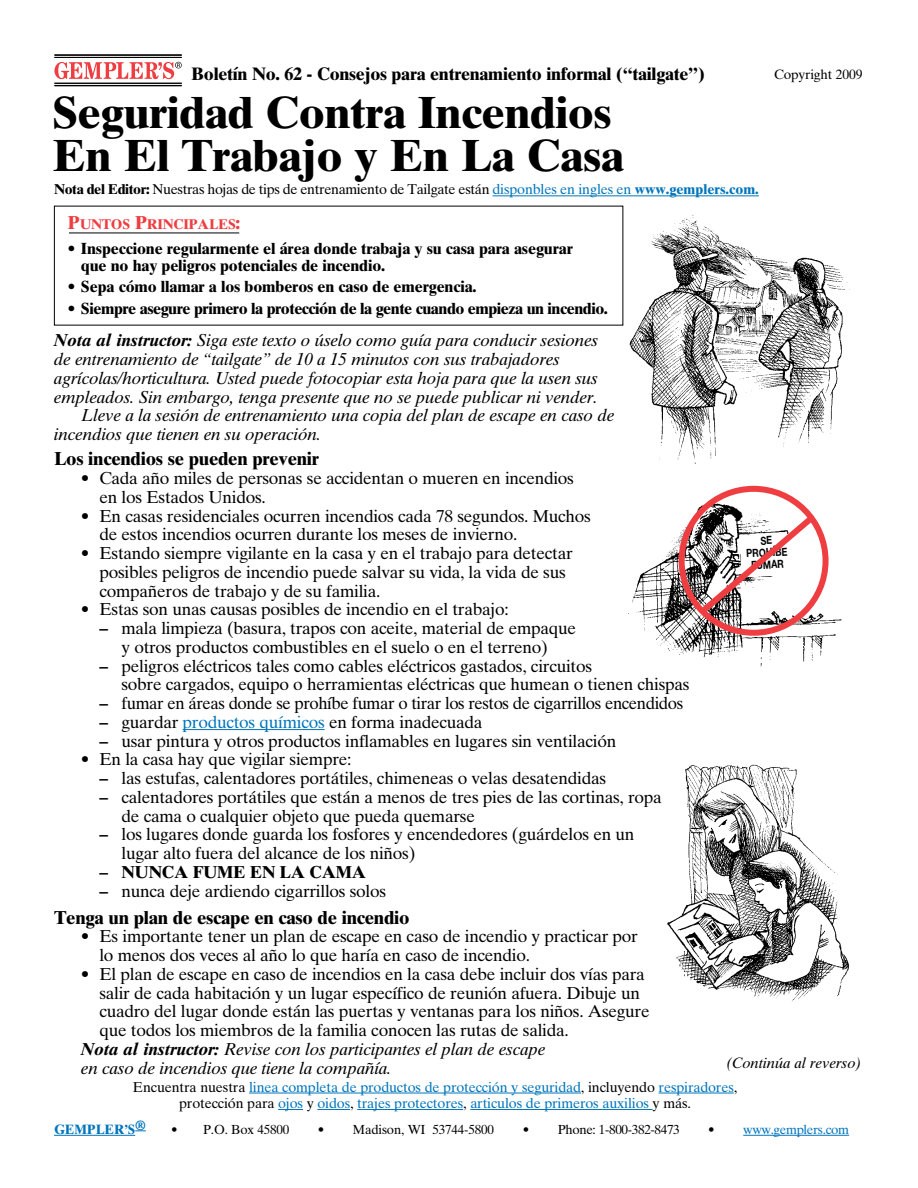
<style>
.page{position:relative;width:918px;height:1188px;background:#fff}
.page>*{position:absolute;margin:0;border:0;box-sizing:border-box;transform-origin:0 0}
.t1{font:700 45px/43.5px "Times Ten";letter-spacing:-.015em;color:#000;scale:1.05 1}
.t2{font:700 18.75px "Times Ten";letter-spacing:-.015em;color:#000}
.t3{font:700 18px "Times Ten";letter-spacing:-.015em;color:#000}
.t4{font:17.25px/18.8px "Times Ten";letter-spacing:-.015em;color:#000}
.t5{font:italic 17.25px "Times Ten";letter-spacing:-.015em;color:#000}
.t6{font:700 17.25px "Times Ten";letter-spacing:-.015em;color:#000}
.t7{font:700 16.2px/17.2px "Times Ten";letter-spacing:-.01em;color:#000}
.t8{font:700 16.2px "Times Ten";letter-spacing:-.03em;color:#000}
.t9{font:italic 15px "Times Ten";letter-spacing:-.01em;color:#000}
.t10{font:14.25px "Times Ten";letter-spacing:-.025em;color:#000}
.t11{font:14.25px "Times Ten LT Std";letter-spacing:-.01em;color:#0075bc}
.t12{font:14.25px "Times Ten";letter-spacing:-.01em;color:#0075bc}
.t13{font:700 14.1px "Times Ten";letter-spacing:-.02em;color:#ef3e42}
.t14{font:13.5px "Times Ten";letter-spacing:-.01em;color:#000}
.t15{font:700 13.5px "Times Ten";letter-spacing:-.01em;color:#0075bc}
.t16{font:13.2px "Times Ten";letter-spacing:-.01em;color:#000}
.t17{font:13.2px "Times Ten";letter-spacing:-.025em;color:#0075bc}
.t18{font:700 11.25px/12px "Helvetica Neue LT Std";color:#000;text-align:center;scale:.8 1}
.s1{font-weight:700}
.s2{font-family:"Times Ten LT Std";color:#0075bc}
.s3{font-family:"Times Ten LT Std";font-weight:700;color:#0075bc}
.s4{font-size:18.75px}
.s5{color:#0075bc}
.s6{font-family:"Times Ten";color:#000}
.s7{font-family:"Times Ten"}
.s8{color:#000}
</style>
<div class="page">
<img style="left:623px;top:209px;width:227px;height:255px">
<img style="left:628px;top:486px;width:214px;height:181px">
<img style="left:667px;top:764px;width:183px;height:238px">
<div style="left:679px;top:486px;width:150px;height:150px;border:6px solid #ef3e42;border-radius:50%"></div>
<svg style="left:694px;top:509px;width:127px;height:111px"></svg>
<hr style="left:183px;top:729px;width:142px;height:1px;background:#0075bc">
<hr style="left:69px;top:233px;width:170px;height:1px;background:#000">
<hr style="left:54px;top:57px;width:128px;height:1px;background:#000">
<hr style="left:54px;top:83px;width:128px;height:1px;background:#000">
<hr style="left:54px;top:54px;width:128px;height:2px;background:#000">
<hr style="left:54px;top:85px;width:128px;height:1px;background:#000">
<svg style="left:54px;top:62px;width:128px;height:17px"></svg>
<hr style="left:249px;top:1093px;width:332px;height:1px;background:#0075bc">
<hr style="left:659px;top:1093px;width:75px;height:1px;background:#0075bc">
<svg style="left:278px;top:1109px;width:25px;height:1px"></svg>
<hr style="left:318px;top:1109px;width:32px;height:1px;background:#0075bc">
<hr style="left:357px;top:1109px;width:106px;height:1px;background:#0075bc">
<hr style="left:470px;top:1109px;width:183px;height:1px;background:#0075bc">
<hr style="left:493px;top:195px;width:266px;height:1px;background:#0075bc">
<hr style="left:54px;top:1135px;width:81px;height:1px;background:#0075bc">
<hr style="left:743px;top:1135px;width:106px;height:1px;background:#0075bc">
<p class="t3" style="left:191px;top:63px;width:515px">Boletín No. 62 - Consejos para entrenamiento informal (“tailgate”)</p>
<h1 class="t1" style="left:52px;top:90px;width:547px">Seguridad Contra Incendios<br>En El Trabajo y En La Casa</h1>
<p class="t10" style="left:54px;top:181px;width:706px"><span class="s1">Nota del Editor:</span> Nuestras hojas de tips de entrenamiento de Tailgate están <span class="s2">disponbles en ingles en</span> <span class="s3">www.gemplers.com.</span></p>
<p class="t13" style="left:68px;top:216px;width:174px"><span class="s4">P</span>UNTOS <span class="s4">P</span>RINCIPALES<span class="s4">:</span></p>
<p class="t7" style="left:81px;top:239px;width:494px;text-indent:-13px">• Inspeccione regularmente el área donde trabaja y su casa para asegurar que no hay peligros potenciales de incendio.</p>
<p class="t7" style="left:67px;top:278px;width:411px">• Sepa cómo llamar a los bomberos en caso de emergencia.</p>
<p class="t8" style="left:67px;top:299px;width:542px">• Siempre asegure primero la protección de la gente cuando empieza un incendio.</p>
<p class="t5" style="left:54px;top:330px;width:546px"><span class="s1">Nota al instructor:</span> Siga este texto o úselo como guía para conducir sesiones</p>
<p class="t5" style="left:54px;top:349px;width:507px">de entrenamiento de “tailgate” de 10 a 15 minutos con sus trabajadores</p>
<p class="t5" style="left:54px;top:368px;width:545px">agrícolas/horticultura. Usted puede fotocopiar esta hoja para que la usen sus</p>
<p class="t5" style="left:54px;top:387px;width:545px">empleados. Sin embargo, tenga presente que no se puede publicar ni vender.</p>
<p class="t5" style="left:81px;top:405px;width:535px">Lleve a la sesión de entrenamiento una copia del plan de escape en caso de</p>
<p class="t5" style="left:54px;top:424px;width:268px">incendios que tienen en su operación.</p>
<p class="t14" style="left:774px;top:66px;width:90px">Copyright 2009</p>
<p class="t2" style="left:54px;top:447px;width:267px">Los incendios se pueden prevenir</p>
<p class="t4" style="left:99px;top:469px;width:476px;text-indent:-18px">• Cada año miles de personas se accidentan o mueren en incendios en los Estados Unidos.</p>
<p class="t4" style="left:99px;top:506px;width:493px;text-indent:-18px">• En casas residenciales ocurren incendios cada 78 segundos. Muchos de estos incendios ocurren durante los meses de invierno.</p>
<p class="t4" style="left:99px;top:544px;width:475px;text-indent:-18px">• Estando siempre vigilante en la casa y en el trabajo para detectar posibles peligros de incendio puede salvar su vida, la vida de sus compañeros de trabajo y de su familia.</p>
<p class="t4" style="left:81px;top:600px;width:429px">• Estas son unas causas posibles de incendio en el trabajo:</p>
<p class="t4" style="left:99px;top:619px;width:478px;text-align:center"><span class="s1">–</span> mala limpieza (basura, trapos con aceite, material de empaque y otros productos combustibles en el suelo o en el terreno)</p>
<p class="t4" style="left:121px;top:656px;width:570px;text-indent:-22px"><span class="s1">–</span> peligros eléctricos tales como cables eléctricos gastados, circuitos<br>sobre cargados, equipo o herramientas eléctricas que humean o tienen chispas</p>
<p class="t4" style="left:99px;top:694px;width:585px"><span class="s1">–</span> fumar en áreas donde se prohíbe fumar o tirar los restos de cigarrillos encendidos</p>
<p class="t4" style="left:99px;top:712px;width:385px"><span class="s1">–</span> guardar <span class="s5">productos químicos</span> en forma inadecuada</p>
<p class="t4" style="left:99px;top:731px;width:518px"><span class="s1">–</span> usar pintura y otros productos inflamables en lugares sin ventilación</p>
<p class="t4" style="left:81px;top:750px;width:272px">• En la casa hay que vigilar siempre:</p>
<p class="t4" style="left:99px;top:769px;width:508px"><span class="s1">–</span> las estufas, calentadores portátiles, chimeneas o velas desatendidas</p>
<p class="t4" style="left:121px;top:787px;width:542px;text-indent:-22px"><span class="s1">–</span> calentadores portátiles que están a menos de tres pies de las cortinas, ropa de cama o cualquier objeto que pueda quemarse</p>
<p class="t4" style="left:121px;top:825px;width:515px;text-indent:-22px"><span class="s1">–</span> los lugares donde guarda los fosfores y encendedores (guárdelos en un lugar alto fuera del alcance de los niños)</p>
<p class="t6" style="left:99px;top:861px;width:268px">– NUNCA FUME EN LA CAMA</p>
<p class="t4" style="left:99px;top:881px;width:288px"><span class="s1">–</span> nunca deje ardiendo cigarrillos solos</p>
<p class="t2" style="left:54px;top:906px;width:357px">Tenga un plan de escape en caso de incendio</p>
<p class="t4" style="left:99px;top:927px;width:540px;text-indent:-18px">• Es importante tener un plan de escape en caso de incendio y practicar por lo menos dos veces al año lo que haría en caso de incendio.</p>
<p class="t4" style="left:81px;top:964px;width:565px">• El plan de escape en caso de incendios en la casa debe incluir dos vías para</p>
<p class="t4" style="left:99px;top:983px;width:542px">salir de cada habitación y un lugar específico de reunión afuera. Dibuje un</p>
<p class="t4" style="left:99px;top:1002px;width:552px">cuadro del lugar donde están las puertas y ventanas para los niños. Asegure</p>
<p class="t4" style="left:99px;top:1021px;width:471px">que todos los miembros de la familia conocen las rutas de salida.</p>
<p class="t5" style="left:81px;top:1039px;width:466px"><span class="s1">Nota al instructor:</span> Revise con los participantes el plan de escape</p>
<p class="t5" style="left:81px;top:1058px;width:312px">en caso de incendios que tiene la compañía.</p>
<p class="t18" style="left:745px;top:535px;width:53px;rotate:-3deg">SE<br>PROHÍBE<br>FUMAR</p>
<p class="t9" style="left:726px;top:1055px;width:137px">(Continúa al reverso)</p>
<p class="t11" style="left:133px;top:1078px;width:606px"><span class="s6">Encuentra nuestra</span> linea completa de productos de protección y seguridad<span class="s6">, incluyendo</span> <span class="s7">respiradores</span><span class="s6">,</span></p>
<p class="t12" style="left:179px;top:1095px;width:513px"><span class="s8">protección para</span> ojos <span class="s8">y</span> oidos<span class="s8">,</span> trajes protectores<span class="s8">,</span> articulos de primeros auxilios <span class="s8">y más.</span></p>
<p class="t15" style="left:54px;top:1121px;width:93px">GEMPLER’S®</p>
<p class="t16" style="left:171px;top:1122px;width:120px">• P.O. Box 45800</p>
<p class="t16" style="left:318px;top:1122px;width:178px">• Madison, WI 53744-5800</p>
<p class="t16" style="left:523px;top:1122px;width:159px">• Phone: 1-800-382-8473</p>
<p class="t17" style="left:708px;top:1122px;width:142px"><span class="s8">•</span> www.gemplers.com</p>
</div>
